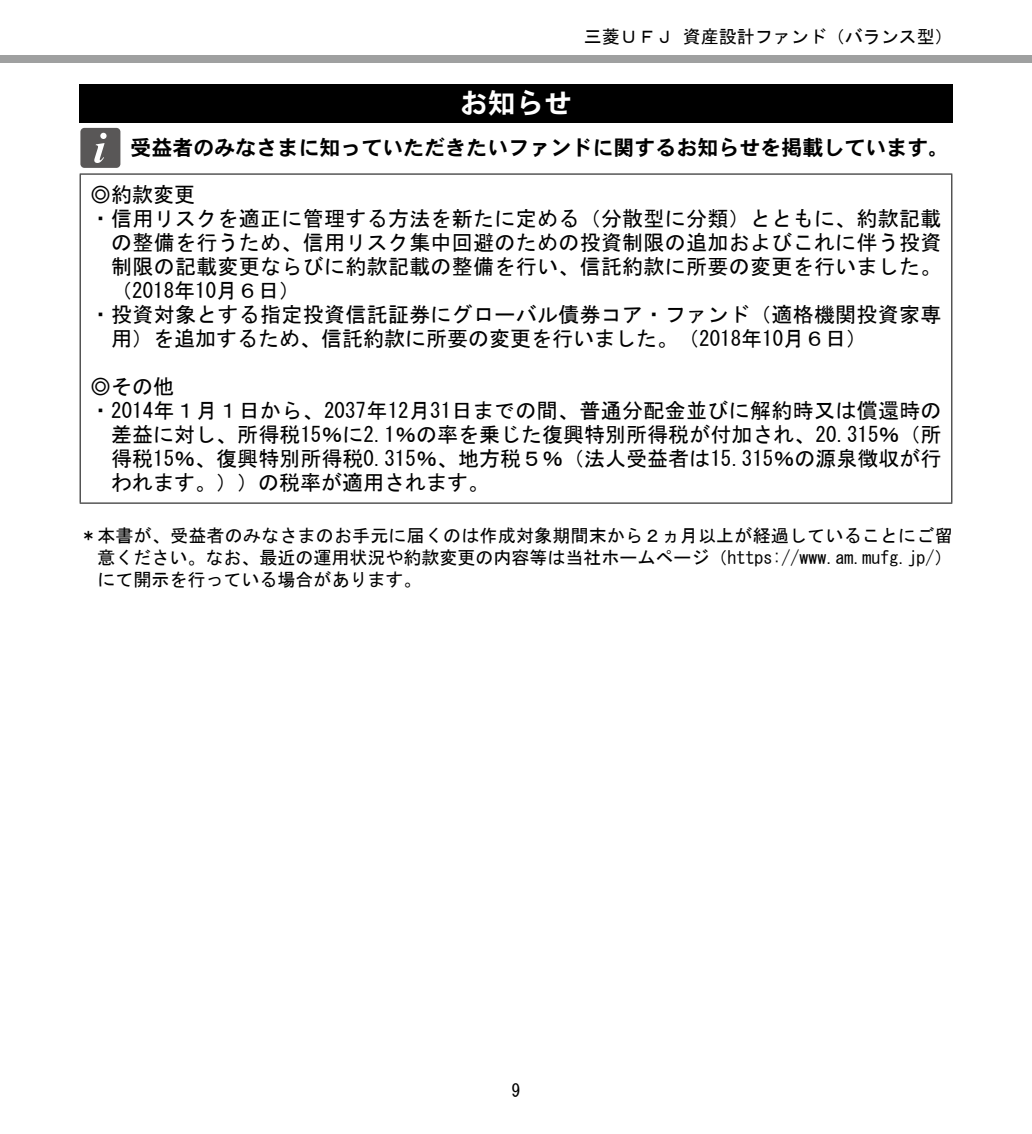
<style>
.page{position:relative;width:1032px;height:1134px;background:#fff}
.page>*{position:absolute;margin:0;border:0;box-sizing:border-box;transform-origin:0 0}
.t1{font:28px "DFHS Gothic W7 WIN RKSJ H";color:#fff}
.t2{font:21px "MS Gothic";letter-spacing:.015em;color:#000}
.t3{font:21px "DFHS Gothic W7 WIN RKSJ H";color:#000}
.t4{font:18px/22px "MS Gothic";color:#000;text-align:justify}
</style>
<div class="page">
<div style="left:0;top:56px;width:1032px;height:7px;background:#9fa0a0"></div>
<div style="left:79px;top:84px;width:873px;height:38px;background:#000"></div>
<div style="left:80px;top:128px;width:40px;height:40px;background:#595757;border-radius:4px"></div>
<svg style="left:94px;top:133px;width:13px;height:30px"></svg>
<hr style="left:80px;top:174px;width:872px;height:1px;background:#000">
<hr style="left:80px;top:175px;width:1px;height:328px;background:#000">
<hr style="left:951px;top:175px;width:1px;height:328px;background:#000">
<hr style="left:80px;top:503px;width:872px;height:1px;background:#000">
<p class="t4" style="left:584px;top:25px;width:370px">三菱ＵＦＪ 資産設計ファンド（バランス型）</p>
<h1 class="t1" style="left:460px;top:89px;width:113px">お知らせ</h1>
<p class="t3" style="left:130px;top:137px;width:821px">受益者のみなさまに知っていただきたいファンドに関するお知らせを掲載しています。</p>
<p class="t2" style="left:90px;top:184px;width:106px">◎約款変更</p>
<p class="t2" style="left:90px;top:208px;width:853px">・信用リスクを適正に管理する方法を新たに定める（分散型に分類）とともに、約款記載</p>
<p class="t2" style="left:111px;top:232px;width:832px">の整備を行うため、信用リスク集中回避のための投資制限の追加およびこれに伴う投資</p>
<p class="t2" style="left:111px;top:256px;width:832px">制限の記載変更ならびに約款記載の整備を行い、信託約款に所要の変更を行いました。</p>
<p class="t2" style="left:111px;top:280px;width:191px">（2018年10月６日）</p>
<p class="t2" style="left:90px;top:304px;width:853px">・投資対象とする指定投資信託証券にグローバル債券コア・ファンド（適格機関投資家専</p>
<p class="t2" style="left:111px;top:328px;width:758px">用）を追加するため、信託約款に所要の変更を行いました。（2018年10月６日）</p>
<p class="t2" style="left:90px;top:376px;width:85px">◎その他</p>
<p class="t2" style="left:90px;top:400px;width:853px">・2014年１月１日から、2037年12月31日までの間、普通分配金並びに解約時又は償還時の</p>
<p class="t2" style="left:111px;top:424px;width:832px">差益に対し、所得税15％に2.1％の率を乗じた復興特別所得税が付加され、20.315％（所</p>
<p class="t2" style="left:111px;top:448px;width:832px">得税15％、復興特別所得税0.315％、地方税５％（法人受益者は15.315％の源泉徴収が行</p>
<p class="t2" style="left:111px;top:472px;width:380px">われます。））の税率が適用されます。</p>
<p class="t4" style="left:97px;top:524px;width:857px;text-indent:-18px">＊本書が、受益者のみなさまのお手元に届くのは作成対象期間末から２ヵ月以上が経過していることにご留意ください。なお、最近の運用状況や約款変更の内容等は当社ホームページ（https://www.am.mufg.jp/）にて開示を行っている場合があります。</p>
<p class="t4" style="left:511px;top:1079px;width:10px">9</p>
</div>
